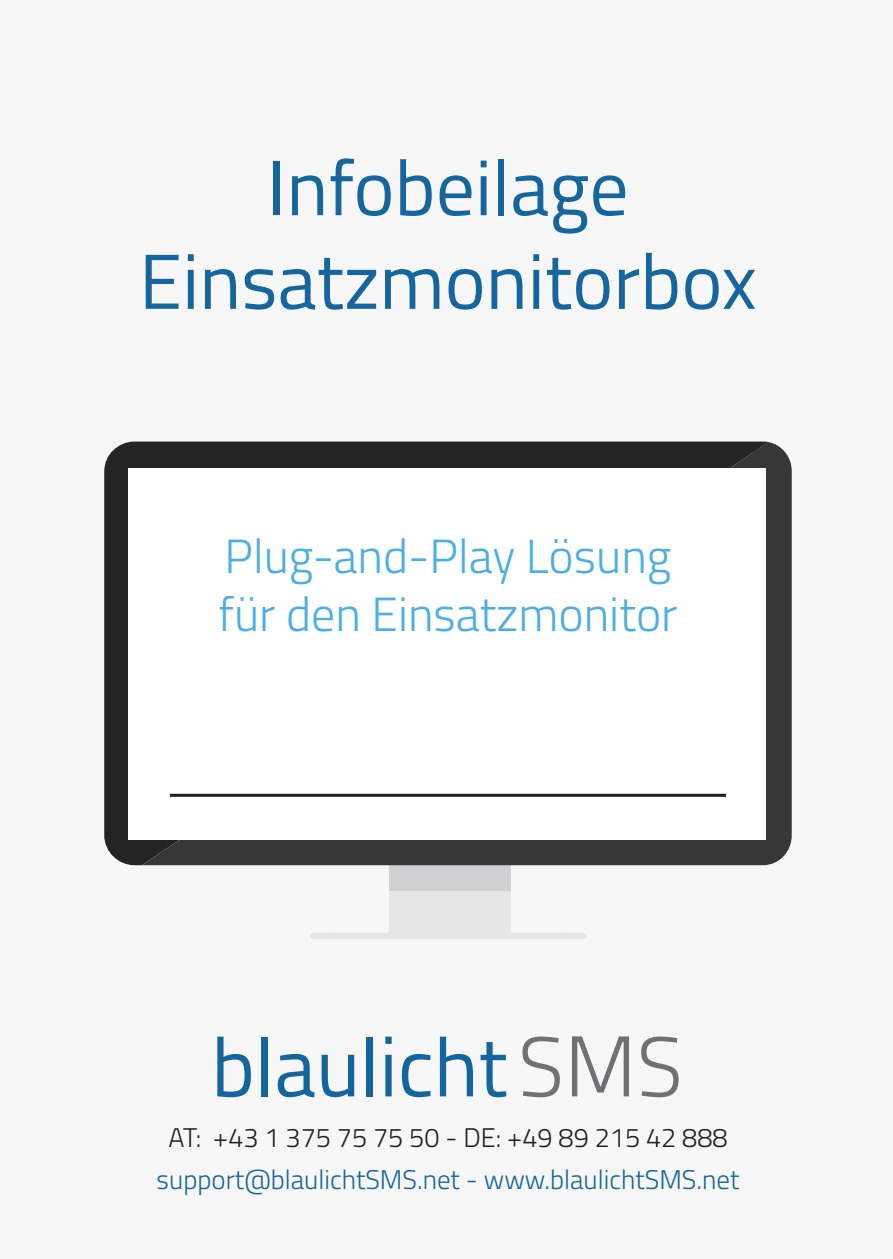
<style>
.page{position:relative;width:893px;height:1259px;background:#f7f7f8}
.page>*{position:absolute;margin:0;border:0;box-sizing:border-box;transform-origin:0 0}
.t1{font:78px/93.6px "Titillium Web";color:#15659e;text-align:center}
.t2{font:300 48px/57.6px "Titillium Web";color:#4bafe3}
.t3{font:300 27px "Titillium Web";color:#15659e}
.t4{font:300 27px "Titillium Web";color:#231f20}
</style>
<div class="page">
<svg style="left:310px;top:932px;width:277px;height:6px"></svg>
<div style="left:389px;top:865px;width:121px;height:67px;background:#e6e6e6"></div>
<div style="left:389px;top:865px;width:121px;height:25px;background:#cfd1d2"></div>
<svg style="left:104px;top:441px;width:664px;height:424px;fill:#242424"></svg>
<svg style="left:142px;top:442px;width:650px;height:423px;fill:#373737"></svg>
<div style="left:128px;top:468px;width:638px;height:372px;background:#fff"></div>
<hr style="left:170px;top:794px;width:556px;height:3px;background:#231f20">
<svg style="left:217px;top:1036px;width:34px;height:61px"></svg>
<div style="left:262px;top:1036px;width:6px;height:60px;background:#14659e"></div>
<svg style="left:278px;top:1054px;width:37px;height:43px"></svg>
<svg style="left:322px;top:1054px;width:32px;height:43px"></svg>
<div style="left:367px;top:1036px;width:6px;height:60px;background:#14659e"></div>
<div style="left:385px;top:1054px;width:7px;height:42px;background:#14659e"></div>
<div style="left:385px;top:1036px;width:7px;height:8px;background:#14659e"></div>
<svg style="left:402px;top:1054px;width:29px;height:43px"></svg>
<svg style="left:440px;top:1036px;width:33px;height:60px"></svg>
<svg style="left:481px;top:1042px;width:25px;height:55px"></svg>
<svg style="left:522px;top:1036px;width:38px;height:61px"></svg>
<svg style="left:572px;top:1036px;width:57px;height:60px"></svg>
<svg style="left:641px;top:1036px;width:38px;height:61px"></svg>
<h1 class="t1" style="left:139px;top:137px;width:619px">Infobeilage<br>Einsatzmonitorbox</h1>
<h2 class="t2" style="left:218px;top:525px;width:461px">Plug-and-Play Lösung für den Einsatzmonitor</h2>
<p class="t4" style="left:168px;top:1118px;width:561px">AT: +43 1 375 75 75 50 - DE: +49 89 215 42 888</p>
<p class="t3" style="left:157px;top:1160px;width:584px">support@blaulichtSMS.net - www.blaulichtSMS.net</p>
</div>
